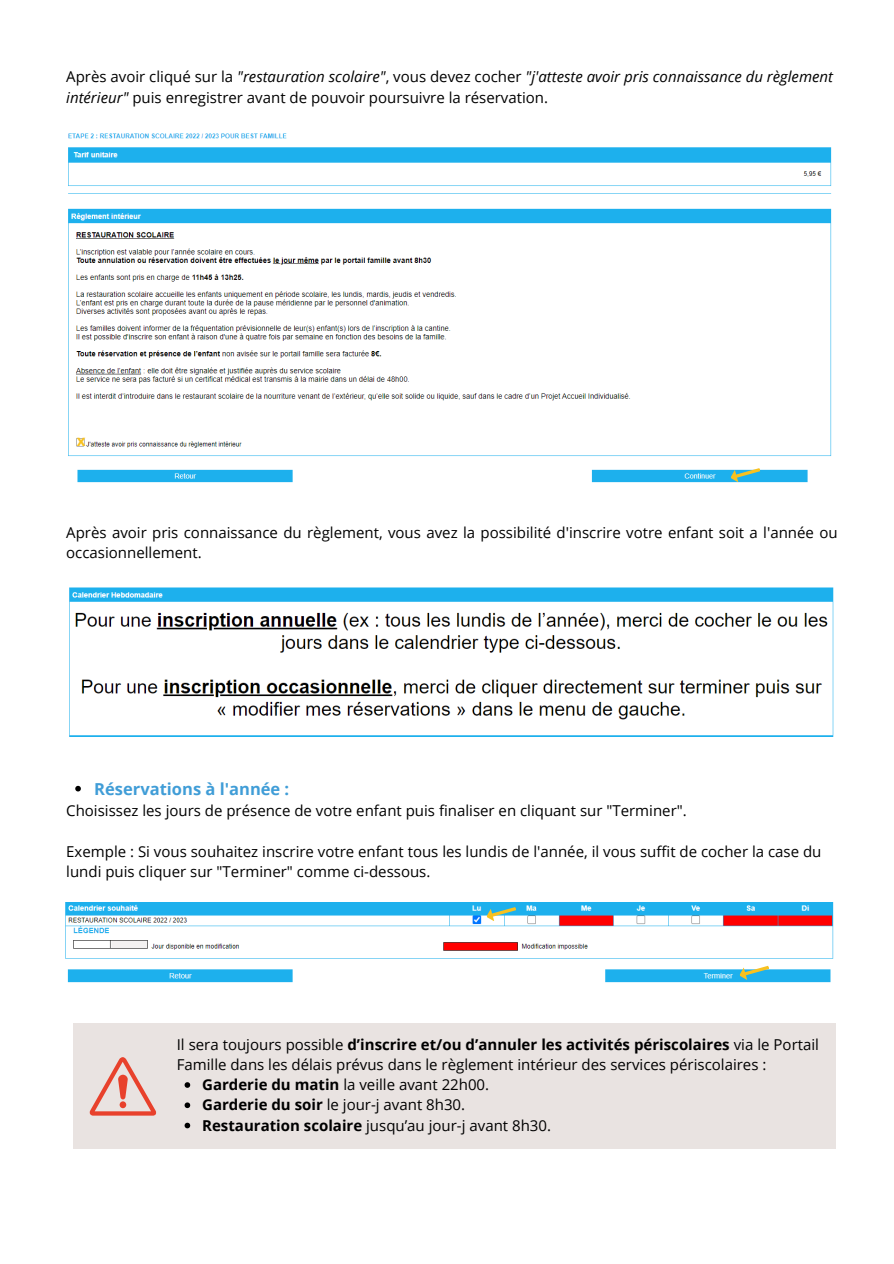
<style>
.page{position:relative;width:894px;height:1264px;background:#fff}
.page>*{position:absolute;margin:0;border:0;box-sizing:border-box;transform-origin:0 0}
.t1{font:700 16.5px "Open Sans";color:#409dd7}
.t2{font:700 15.15px "Open Sans";color:#f8c11f}
.t3{font:15px/20.2px "Open Sans";color:#000}
.s1{font-style:italic}
.s2{font-weight:700}
</style>
<div class="page">
<img style="left:68px;top:133px;width:764px;height:323px">
<img style="left:77px;top:469px;width:731px;height:14px">
<svg style="left:728px;top:468px;width:33px;height:15px"></svg>
<img style="left:69px;top:587px;width:765px;height:149px">
<img style="left:65px;top:902px;width:769px;height:81px">
<svg style="left:484px;top:902px;width:33px;height:20px"></svg>
<svg style="left:737px;top:961px;width:33px;height:20px"></svg>
<div style="left:73px;top:1023px;width:762px;height:125px;background:#e9e3e1"></div>
<svg style="left:184px;top:1082px;width:6px;height:5px"></svg>
<svg style="left:184px;top:1102px;width:6px;height:6px"></svg>
<svg style="left:184px;top:1122px;width:6px;height:6px"></svg>
<svg style="left:89px;top:1057px;width:67px;height:58px"></svg>
<svg style="left:75px;top:785px;width:6px;height:6px"></svg>
<p class="t3" style="left:66px;top:66px;width:768px">Après avoir cliqué sur la <span class="s1">"restauration scolaire"</span>, vous devez cocher <span class="s1">"j'atteste avoir pris connaissance du règlement intérieur"</span> puis enregistrer avant de pouvoir poursuivre la réservation.</p>
<p class="t2" style="left:77px;top:429px;width:10px">x</p>
<h1 class="t3" style="left:66px;top:522px;width:772px">Après avoir pris connaissance du règlement, vous avez la possibilité d'inscrire votre enfant soit a l'année ou occasionnellement.</h1>
<p class="t1" style="left:94px;top:777px;width:196px">Réservations à l'année :</p>
<p class="t3" style="left:66px;top:800px;width:622px">Choisissez les jours de présence de votre enfant puis finaliser en cliquant sur "Terminer".</p>
<p class="t3" style="left:66px;top:840px;width:756px">Exemple : Si vous souhaitez inscrire votre enfant tous les lundis de l'année, il vous suffit de cocher la case du lundi puis cliquer sur "Terminer" comme ci-dessous.</p>
<p class="t3" style="left:177px;top:1033px;width:643px">Il sera toujours possible <span class="s2">d’inscrire et/ou d’annuler les activités périscolaires</span> via le Portail<br>Famille dans les délais prévus dans le règlement intérieur des services périscolaires :</p>
<h1 class="t3" style="left:202px;top:1074px;width:288px"><span class="s2">Garderie du matin</span> la veille avant 22h00.</h1>
<h1 class="t3" style="left:202px;top:1094px;width:264px"><span class="s2">Garderie du soir</span> le jour-j avant 8h30.</h1>
<p class="t3" style="left:202px;top:1114px;width:350px"><span class="s2">Restauration scolaire</span> jusqu’au jour-j avant 8h30.</p>
</div>
